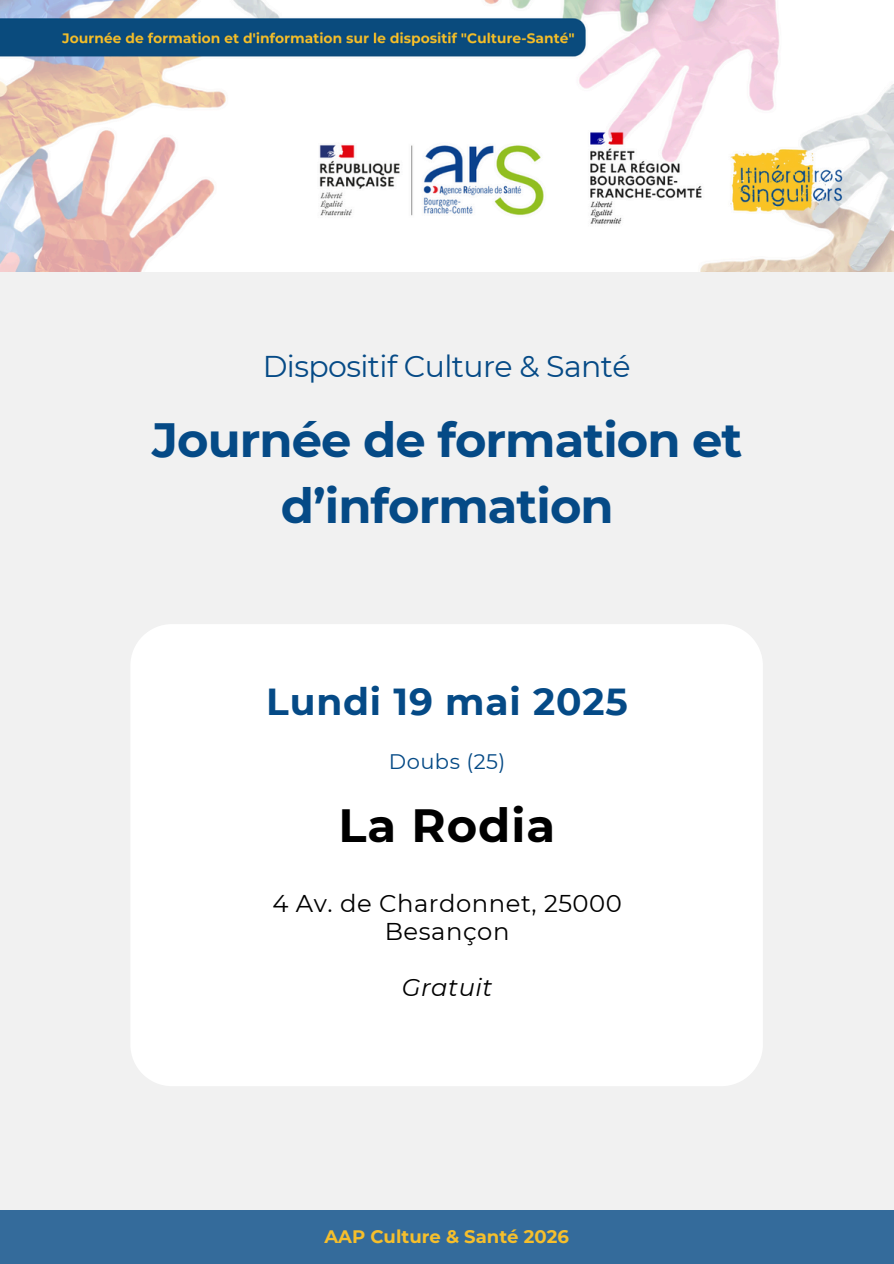
<style>
.page{position:relative;width:894px;height:1264px;background:#fff}
.page>*{position:absolute;margin:0;border:0;box-sizing:border-box;transform-origin:0 0}
.t1{font:700 48px/66.4px "Montserrat";letter-spacing:-.02em;color:#054a86;text-align:center}
.t2{font:700 46.5px "Montserrat";letter-spacing:.02em;color:#000}
.t3{font:700 37.5px "Montserrat";letter-spacing:.02em;color:#054a86}
.t4{font:30px "Montserrat";letter-spacing:-.02em;color:#054a86}
.t5{font:24.3px/28.2px "Montserrat";letter-spacing:.02em;color:#000;text-align:center}
.t6{font:italic 24.3px "Montserrat";letter-spacing:.02em;color:#000}
.t7{font:21px "Montserrat";letter-spacing:.02em;color:#054a86}
.t8{font:700 18px "Montserrat";color:#f6bf2c}
</style>
<div class="page">
<div style="left:0;top:0;width:893px;height:1263px;background:#f1f1f1"></div>
<div style="left:0;top:1210px;width:893px;height:53px;background:#346b9b"></div>
<img style="left:0;top:0;width:893px;height:271px">
<div style="left:130px;top:624px;width:632px;height:462px;background:#fff;border-radius:42px"></div>
<p class="t4" style="left:262px;top:348px;width:369px">Dispositif Culture &amp; Santé</p>
<h4 class="t1" style="left:152px;top:406px;width:591px">Journée de formation et d’information</h4>
<p class="t3" style="left:266px;top:678px;width:363px">Lundi 19 mai 2025</p>
<p class="t7" style="left:389px;top:748px;width:118px">Doubs (25)</p>
<h2 class="t2" style="left:338px;top:797px;width:218px">La Rodia</h2>
<h5 class="t5" style="left:272px;top:889px;width:351px">4 Av. de Chardonnet, 25000<br>Besançon</h5>
<h1 class="t6" style="left:401px;top:972px;width:92px">Gratuit</h1>
<h4 class="t8" style="left:324px;top:1225px;width:246px">AAP Culture &amp; Santé 2026</h4>
</div>
